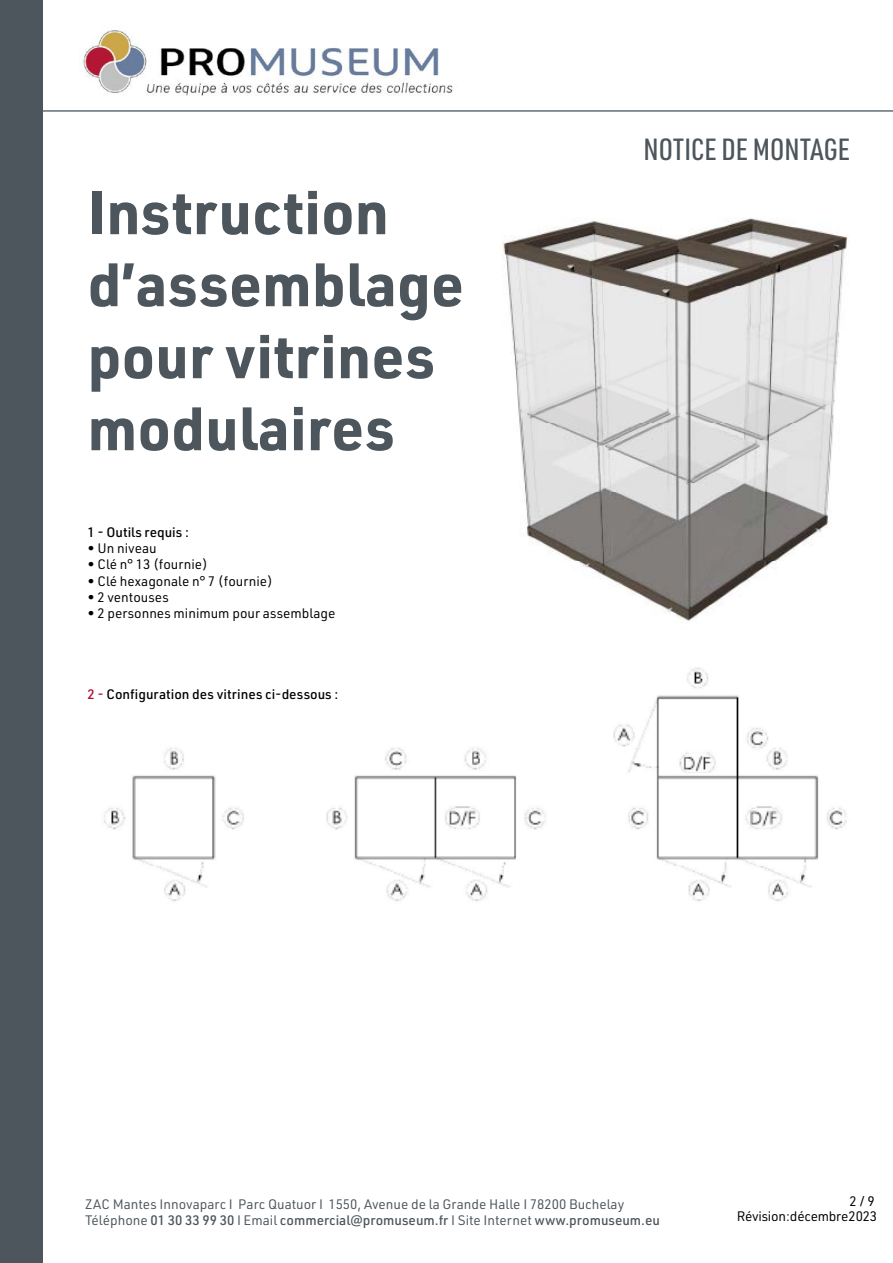
<style>
.page{position:relative;width:893px;height:1263px;background:#fff}
.page>*{position:absolute;margin:0;border:0;box-sizing:border-box;transform-origin:0 0}
.t1{font:700 60px/72px "URWDIN";color:#4c565c}
.t2{font:500 30px "URWDIN Cond";color:#4c565c}
.t3{font:13.5px/16.2px "URWDIN";color:#4c565c}
.t4{font:13.5px "URWDIN";color:#000}
.t5{font:500 13.5px "URWDIN";color:#000}
.t6{font:13.5px/14.9px "URWDIN";letter-spacing:-.02em;color:#000;text-align:right}
.s1{color:#b10933}
.s2{font-weight:500}
</style>
<div class="page">
<div style="left:0;top:0;width:43px;height:1263px;background:#4c565c"></div>
<hr style="left:43px;top:110px;width:850px;height:2px;background:#636e75">
<img style="left:83px;top:26px;width:370px;height:70px">
<img style="left:502px;top:218px;width:347px;height:405px">
<img style="left:104px;top:668px;width:743px;height:233px">
<h1 class="t1" style="left:87px;top:174px;width:378px">Instruction d’assemblage pour vitrines modulaires</h1>
<p class="t5" style="left:87px;top:523px;width:103px">1 - Outils requis :</p>
<p class="t4" style="left:87px;top:539px;width:71px">• Un niveau</p>
<p class="t4" style="left:87px;top:556px;width:122px">• Clé n° 13 (fournie)</p>
<p class="t4" style="left:87px;top:572px;width:187px">• Clé hexagonale n° 7 (fournie)</p>
<p class="t4" style="left:87px;top:588px;width:83px">• 2 ventouses</p>
<p class="t4" style="left:87px;top:604px;width:249px">• 2 personnes minimum pour assemblage</p>
<p class="t5" style="left:87px;top:685px;width:252px"><span class="s1">2 -</span> Configuration des vitrines ci-dessous :</p>
<h2 class="t2" style="left:644px;top:129px;width:208px">NOTICE DE MONTAGE</h2>
<p class="t3" style="left:85px;top:1195px;width:576px">ZAC Mantes Innovaparc I Parc Quatuor I 1550, Avenue de la Grande Halle I 78200 Buchelay<br>Téléphone <span class="s2">01 30 33 99 30</span> I Email <span class="s2">commercial@promuseum.fr</span> I Site Internet <span class="s2">www.promuseum.eu</span></p>
<p class="t6" style="left:737px;top:1193px;width:142px">2 / 9<br>Révision : décembre 2023</p>
</div>
